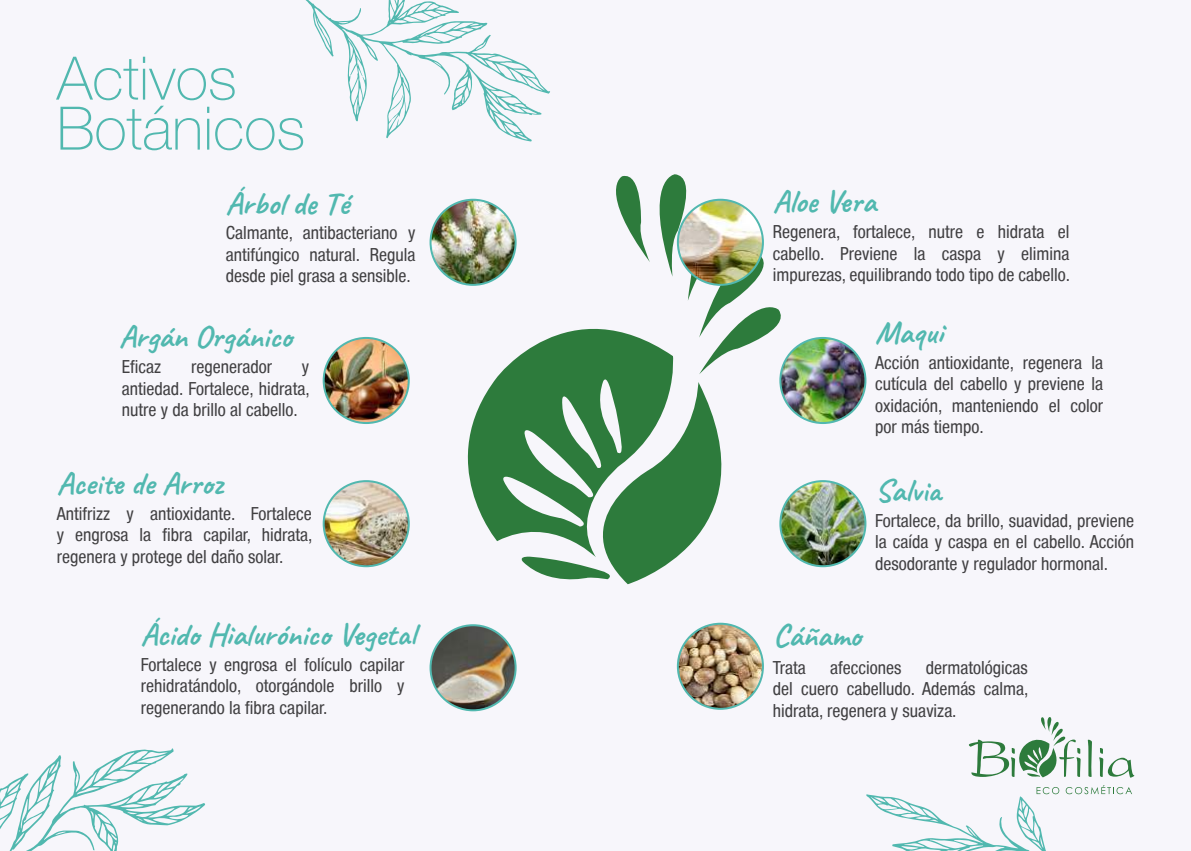
<style>
.page{position:relative;width:1191px;height:851px;background:#fff}
.page>*{position:absolute;margin:0;border:0;box-sizing:border-box;transform-origin:0 0}
.t1{font:100 60px/50px "Helvetica Neue LT Std";color:#51b8af}
.t2{font:700 32px "Caveat";color:#51b8af}
.t3{font:condensed 18px/21.6px "Helvetica Neue Condensed";color:#414042;text-align:justify}
</style>
<div class="page">
<div style="left:0;top:0;width:1191px;height:850px;background:#f7f6fb"></div>
<svg style="left:615px;top:382px;width:107px;height:202px;fill:#2d7b3c"></svg>
<svg style="left:616px;top:174px;width:176px;height:200px"></svg>
<svg style="left:465px;top:284px;width:214px;height:273px;fill:#2d7b3c"></svg>
<svg style="left:517px;top:556px;width:98px;height:24px"></svg>
<img style="left:430px;top:200px;width:85px;height:85px;border-radius:43px">
<div style="left:429px;top:199px;width:87px;height:87px;border:2px solid #51b8af;border-radius:50%"></div>
<img style="left:430px;top:625px;width:85px;height:85px;border-radius:43px">
<div style="left:429px;top:624px;width:87px;height:87px;border:2px solid #51b8af;border-radius:50%"></div>
<img style="left:678px;top:200px;width:85px;height:85px;border-radius:43px">
<div style="left:677px;top:199px;width:87px;height:87px;border:2px solid #51b8af;border-radius:50%"></div>
<img style="left:678px;top:623px;width:85px;height:85px;border-radius:43px">
<div style="left:677px;top:622px;width:87px;height:87px;border:2px solid #51b8af;border-radius:50%"></div>
<img style="left:324px;top:481px;width:85px;height:85px;border-radius:43px">
<div style="left:323px;top:480px;width:87px;height:87px;border:2px solid #51b8af;border-radius:50%"></div>
<img style="left:780px;top:481px;width:85px;height:85px;border-radius:43px">
<div style="left:779px;top:480px;width:87px;height:87px;border:2px solid #51b8af;border-radius:50%"></div>
<img style="left:324px;top:338px;width:85px;height:85px;border-radius:43px">
<div style="left:323px;top:337px;width:87px;height:87px;border:2px solid #51b8af;border-radius:50%"></div>
<img style="left:780px;top:338px;width:85px;height:85px;border-radius:43px">
<div style="left:779px;top:337px;width:87px;height:87px;border:2px solid #51b8af;border-radius:50%"></div>
<svg style="left:305px;top:0;width:245px;height:141px"></svg>
<svg style="left:0;top:748px;width:205px;height:102px"></svg>
<svg style="left:969px;top:717px;width:111px;height:60px"></svg>
<svg style="left:1087px;top:739px;width:5px;height:37px"></svg>
<svg style="left:1099px;top:748px;width:35px;height:29px"></svg>
<svg style="left:866px;top:785px;width:266px;height:65px"></svg>
<h1 class="t1" style="left:57px;top:53px;width:250px">Activos<br>Botánicos</h1>
<h2 class="t2" style="left:226px;top:183px;width:125px">Árbol de Té</h2>
<p class="t3" style="left:226px;top:222px;width:191px">Calmante, antibacteriano y antifúngico natural. Regula desde piel grasa a sensible.</p>
<h2 class="t2" style="left:772px;top:182px;width:105px">Aloe Vera</h2>
<p class="t3" style="left:772px;top:221px;width:299px">Regenera, fortalece, nutre e hidrata el cabello. Previene la caspa y elimina impurezas, equilibrando todo tipo de cabello.</p>
<h2 class="t2" style="left:119px;top:316px;width:174px">Argán Orgánico</h2>
<h2 class="t2" style="left:875px;top:312px;width:69px">Maqui</h2>
<p class="t3" style="left:122px;top:355px;width:189px;text-indent:180px">y antiedad. Fortalece, hidrata, nutre y da brillo al cabello.</p>
<p class="t3" style="left:875px;top:351px;width:229px">Acción antioxidante, regenera la cutícula del cabello y previene la oxidación, manteniendo el color por más tiempo.</p>
<p class="t3" style="left:122px;top:355px;width:41px">Eficaz</p>
<p class="t3" style="left:191px;top:355px;width:82px">regenerador</p>
<h2 class="t2" style="left:57px;top:463px;width:168px">Aceite de Arroz</h2>
<h2 class="t2" style="left:875px;top:470px;width:68px">Salvia</h2>
<p class="t3" style="left:57px;top:502px;width:257px">Antifrizz y antioxidante. Fortalece y engrosa la fibra capilar, hidrata, regenera y protege del daño solar.</p>
<p class="t3" style="left:875px;top:509px;width:260px">Fortalece, da brillo, suavidad, previene la caída y caspa en el cabello. Acción desodorante y regulador hormonal.</p>
<h2 class="t2" style="left:141px;top:614px;width:276px">Ácido Hialurónico Vegetal</h2>
<p class="t3" style="left:141px;top:653px;width:265px">Fortalece y engrosa el folículo capilar rehidratándolo, otorgándole brillo y regenerando la fibra capilar.</p>
<h2 class="t2" style="left:772px;top:615px;width:90px">Cáñamo</h2>
<p class="t3" style="left:772px;top:656px;width:257px;text-indent:153px">dermatológicas del cuero cabelludo. Además calma, hidrata, regenera y suaviza.</p>
<p class="t3" style="left:772px;top:656px;width:35px">Trata</p>
<p class="t3" style="left:830px;top:656px;width:73px">afecciones</p>
</div>
